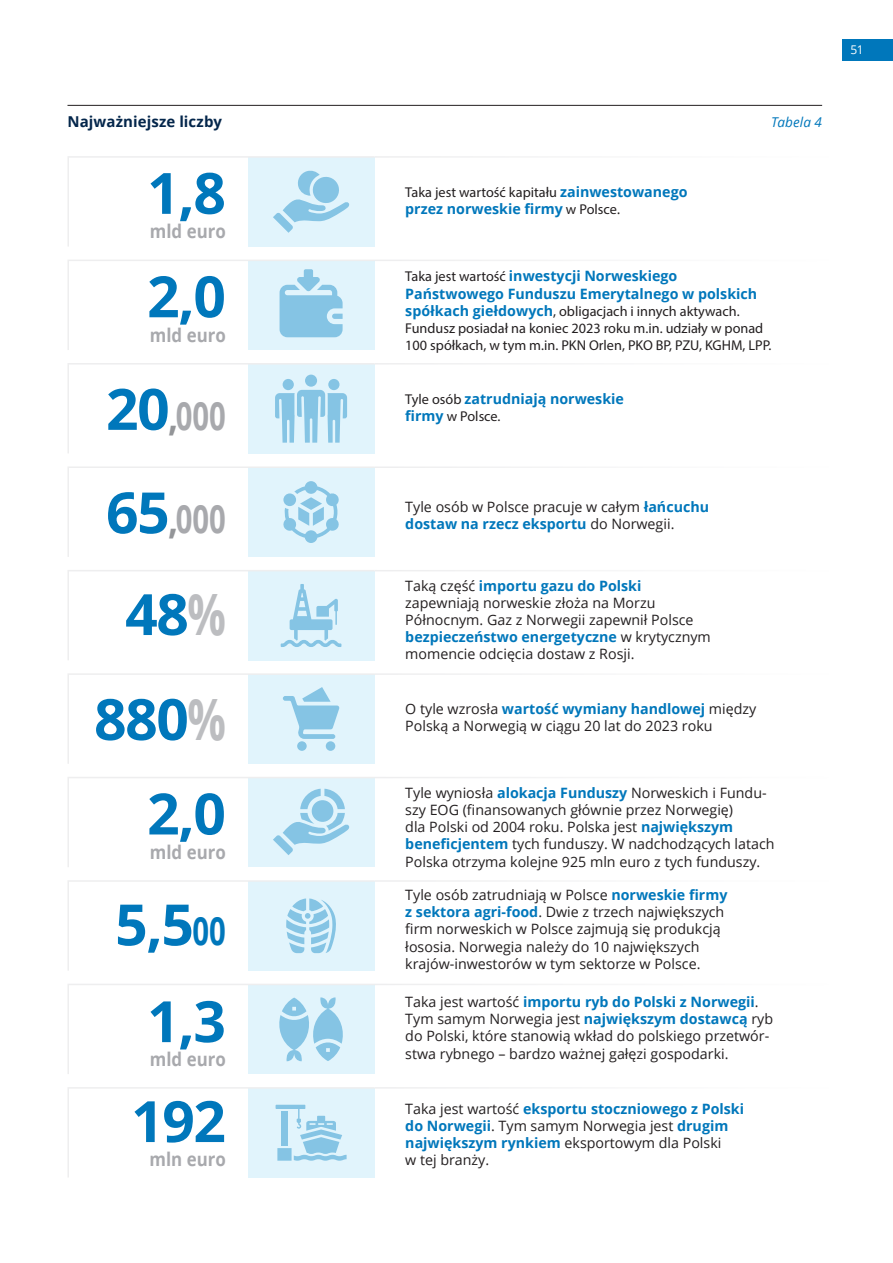
<style>
.page{position:relative;width:893px;height:1263px;background:#fff}
.page>*{position:absolute;margin:0;border:0;box-sizing:border-box;transform-origin:0 0}
.t1{font:700 57px/105px "Open Sans";letter-spacing:-.025em;color:#07b;text-align:center}
.t2{font:700 39px "Open Sans";color:#a8a9ad;scale:.75 1}
.t3{font:700 18.75px "Open Sans";color:#a8a9ad;scale:.9 1}
.chart_title_01{font:700 15px "Open Sans";letter-spacing:.005em;color:#04264b}
.t4{font:14.25px/17.1px "Open Sans";color:#231f20}
.t5{font:14.25px/17.1px "Myriad Pro";color:#231f20}
.t6{font:700 14.25px/17.1px "Open Sans";color:#07b}
.chart_title_01-2{font:italic 13.5px "Open Sans";letter-spacing:.01em;color:#07b}
.t7{font:12px "Open Sans";color:#fff}
.s1{font-size:57px;color:#07b}
.s2{color:#939598}
.s3{color:#bcbdc0}
.s4{font-size:39px}
.s5{font-family:"Myriad Pro";font-weight:400;color:#231f20}
.s6{font-weight:400;color:#231f20}
.s7{font-family:"Open Sans";font-weight:700;color:#07b}
.s8{font-weight:700;color:#07b}
</style>
<div class="page">
<hr style="left:67px;top:105px;width:755px;height:1px;background:#231f20">
<svg style="left:68px;top:363px;width:308px;height:91px"></svg>
<svg style="left:68px;top:260px;width:308px;height:90px"></svg>
<svg style="left:68px;top:673px;width:308px;height:91px"></svg>
<svg style="left:68px;top:467px;width:308px;height:90px"></svg>
<svg style="left:68px;top:570px;width:308px;height:91px"></svg>
<svg style="left:68px;top:156px;width:308px;height:91px"></svg>
<svg style="left:68px;top:777px;width:308px;height:90px"></svg>
<div style="left:312px;top:800px;width:21px;height:22px;background:#85c4e4;border-radius:50%"></div>
<svg style="left:68px;top:880px;width:308px;height:91px"></svg>
<svg style="left:68px;top:984px;width:308px;height:90px"></svg>
<svg style="left:68px;top:1087px;width:308px;height:90px"></svg>
<div style="left:281px;top:1111px;width:7px;height:34px;background:#85c4e4"></div>
<div style="left:842px;top:39px;width:51px;height:21px;background:#07b"></div>
<p class="chart_title_01" style="left:67px;top:111px;width:156px">Najważniejsze liczby</p>
<p class="chart_title_01-2" style="left:771px;top:113px;width:52px">Tabela 4</p>
<p class="t1" style="left:147px;top:139px;width:80px">1,8</p>
<p class="t3" style="left:150px;top:218px;width:86px">mld euro</p>
<p class="t1" style="left:147px;top:243px;width:80px">2,0</p>
<p class="t3" style="left:150px;top:321px;width:86px">mld euro</p>
<p class="t2" style="left:106px;top:388px;width:161px"><span class="s1">20</span><span class="s2">,</span>000</p>
<p class="t2" style="left:106px;top:492px;width:161px"><span class="s1">65</span><span class="s2">,</span>000</p>
<p class="t1" style="left:94px;top:560px;width:133px">48<span class="s3">%<br></span>880<span class="s3">%</span></p>
<p class="t1" style="left:147px;top:760px;width:80px">2,0</p>
<p class="t3" style="left:150px;top:839px;width:86px">mld euro</p>
<p class="t1" style="left:115px;top:871px;width:112px">5,5<span class="s4">00</span></p>
<p class="t1" style="left:147px;top:967px;width:80px">1,3</p>
<p class="t3" style="left:150px;top:1046px;width:86px">mld euro</p>
<p class="t1" style="left:131px;top:1067px;width:96px">192</p>
<p class="t3" style="left:150px;top:1146px;width:86px">mln euro</p>
<p class="t6" style="left:405px;top:183px;width:284px"><span class="s5">Taka jest wartość kapitału</span> zainwestowanego przez norweskie firmy <span class="s5">w Polsce</span><span class="s6">.</span></p>
<p class="t5" style="left:405px;top:268px;width:367px">Taka jest wartość <span class="s7">inwestycji Norweskiego Państwowego Funduszu Emerytalnego w polskich spółkach giełdowych</span>, obligacjach i innych aktywach.<br>Fundusz posiadał na koniec 2023 roku m.in. udziały w ponad 100 spółkach, w tym m.in. PKN Orlen, PKO BP, PZU, KGHM, LPP.</p>
<p class="t6" style="left:405px;top:390px;width:220px"><span class="s5">Tyle osób</span> zatrudniają norweskie firmy <span class="s5">w Polsce.</span></p>
<p class="t4" style="left:405px;top:498px;width:305px">Tyle osób w Polsce pracuje w całym <span class="s8">łańcuchu dostaw na rzecz eksportu</span> do Norwegii.</p>
<p class="t4" style="left:405px;top:577px;width:307px">Taką część <span class="s8">importu gazu do Polski </span>zapewniają norweskie złoża na Morzu Północnym. Gaz z Norwegii zapewnił Polsce <span class="s8">bezpieczeństwo energetyczne</span> w krytycznym momencie odcięcia dostaw z Rosji.</p>
<p class="t4" style="left:405px;top:700px;width:353px">O tyle wzrosła <span class="s8">wartość wymiany handlowej</span> między<br>Polską a Norwegią w ciągu 20 lat do 2023 roku</p>
<p class="t4" style="left:405px;top:784px;width:371px">Tyle wyniosła <span class="s8">alokacja Funduszy</span> Norweskich i Fundu&shy;szy EOG (finansowanych głównie przez Norwegię)<br>dla Polski od 2004 roku. Polska jest <span class="s8">największym beneficjentem</span> tych funduszy. W nadchodzących latach Polska otrzyma kolejne 925 mln euro z tych funduszy.</p>
<p class="t4" style="left:405px;top:886px;width:324px">Tyle osób zatrudniają w Polsce <span class="s8">norweskie firmy z sektora agri-food</span>. Dwie z trzech największych firm norweskich w Polsce zajmują się produkcją łososia. Norwegia należy do 10 największych krajów-inwestorów w tym sektorze w Polsce.</p>
<p class="t4" style="left:405px;top:993px;width:369px">Taka jest wartość <span class="s8">importu ryb do Polski z Norwegii</span>.<br>Tym samym Norwegia jest <span class="s8">największym dostawcą</span> ryb do Polski, które stanowią wkład do polskiego przetwór&shy;stwa rybnego – bardzo ważnej gałęzi gospodarki.</p>
<p class="t4" style="left:405px;top:1100px;width:340px">Taka jest wartość <span class="s8">eksportu stoczniowego z Polski do Norwegii</span>. Tym samym Norwegia jest <span class="s8">drugim największym rynkiem</span> eksportowym dla Polski<br>w tej branży.</p>
<p class="t7" style="left:850px;top:42px;width:15px">51</p>
</div>
